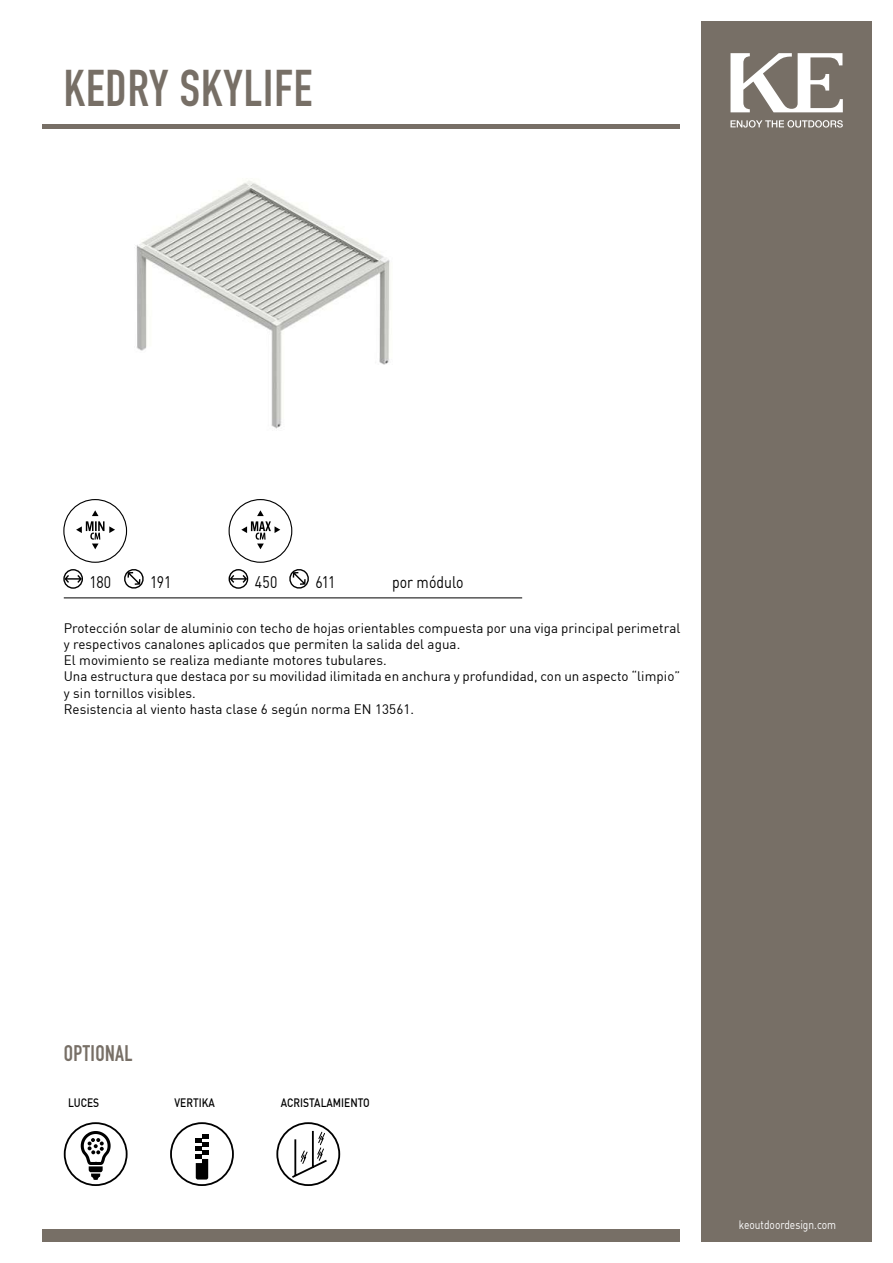
<style>
.page{position:relative;width:893px;height:1263px;background:#fff}
.page>*{position:absolute;margin:0;border:0;box-sizing:border-box;transform-origin:0 0}
.t1{font:50.85px "DIN Engschrift Std";letter-spacing:.02em;color:#776f66}
.t2{font:22.2px "DIN Engschrift Std";letter-spacing:.02em;color:#776f66}
.t3{font:16.5px "DIN";color:#000;scale:.85 1}
.t4{font:13.5px/16.2px "DIN";letter-spacing:.005em;color:#000}
.t5{font:500 12px "DIN";color:#000;scale:.85 1}
.t6{font:12px "DIN";color:#fff;scale:.85 1}
</style>
<div class="page">
<div style="left:43px;top:1229px;width:637px;height:13px;background:#776f66"></div>
<div style="left:702px;top:21px;width:170px;height:1221px;background:#776f66"></div>
<svg style="left:730px;top:53px;width:113px;height:59px"></svg>
<svg style="left:730px;top:120px;width:113px;height:8px"></svg>
<div style="left:63px;top:499px;width:64px;height:64px;border:1px solid #000;border-radius:50%"></div>
<img style="left:135px;top:180px;width:255px;height:249px">
<hr style="left:43px;top:125px;width:637px;height:4px;background:#776f66">
<hr style="left:64px;top:597px;width:458px;height:1px;background:#000">
<svg style="left:64px;top:570px;width:18px;height:18px"></svg>
<div style="left:63px;top:569px;width:20px;height:20px;border:1px solid #000;border-radius:50%"></div>
<svg style="left:64px;top:575px;width:18px;height:8px"></svg>
<svg style="left:229px;top:570px;width:19px;height:18px"></svg>
<div style="left:229px;top:569px;width:19px;height:20px;border:1px solid #000;border-radius:50%"></div>
<svg style="left:230px;top:575px;width:17px;height:8px"></svg>
<svg style="left:241px;top:510px;width:39px;height:39px"></svg>
<div style="left:229px;top:499px;width:63px;height:64px;border:1px solid #000;border-radius:50%"></div>
<svg style="left:124px;top:569px;width:20px;height:20px"></svg>
<svg style="left:289px;top:569px;width:20px;height:20px"></svg>
<svg style="left:76px;top:510px;width:39px;height:39px"></svg>
<div style="left:64px;top:1122px;width:64px;height:64px;border:2px solid #000;border-radius:50%"></div>
<svg style="left:81px;top:1131px;width:30px;height:49px"></svg>
<div style="left:170px;top:1122px;width:64px;height:64px;border:2px solid #000;border-radius:50%"></div>
<svg style="left:196px;top:1134px;width:12px;height:45px"></svg>
<svg style="left:277px;top:1123px;width:62px;height:62px"></svg>
<div style="left:276px;top:1122px;width:64px;height:64px;border:2px solid #000;border-radius:50%"></div>
<svg style="left:290px;top:1129px;width:39px;height:50px"></svg>
<h1 class="t1" style="left:64px;top:58px;width:250px">KEDRY SKYLIFE</h1>
<p class="t3" style="left:90px;top:571px;width:27px">180</p>
<p class="t3" style="left:150px;top:571px;width:26px">191</p>
<p class="t3" style="left:255px;top:571px;width:28px">450</p>
<p class="t3" style="left:315px;top:571px;width:25px">611</p>
<p class="t3" style="left:392px;top:571px;width:86px">por módulo</p>
<p class="t4" style="left:64px;top:620px;width:618px">Protección solar de aluminio con techo de hojas orientables compuesta por una viga principal perimetral y respectivos canalones aplicados que permiten la salida del agua.<br>El movimiento se realiza mediante motores tubulares.<br>Una estructura que destaca por su movilidad ilimitada en anchura y profundidad, con un aspecto “limpio” y sin tornillos visibles.<br>Resistencia al viento hasta clase 6 según norma EN 13561.</p>
<h2 class="t2" style="left:64px;top:1040px;width:70px">OPTIONAL</h2>
<p class="t5" style="left:68px;top:1095px;width:38px">LUCES</p>
<p class="t5" style="left:175px;top:1095px;width:49px">VERTIKA</p>
<p class="t5" style="left:281px;top:1095px;width:106px">ACRISTALAMIENTO</p>
<p class="t6" style="left:739px;top:1217px;width:116px">keoutdoordesign.com</p>
</div>
